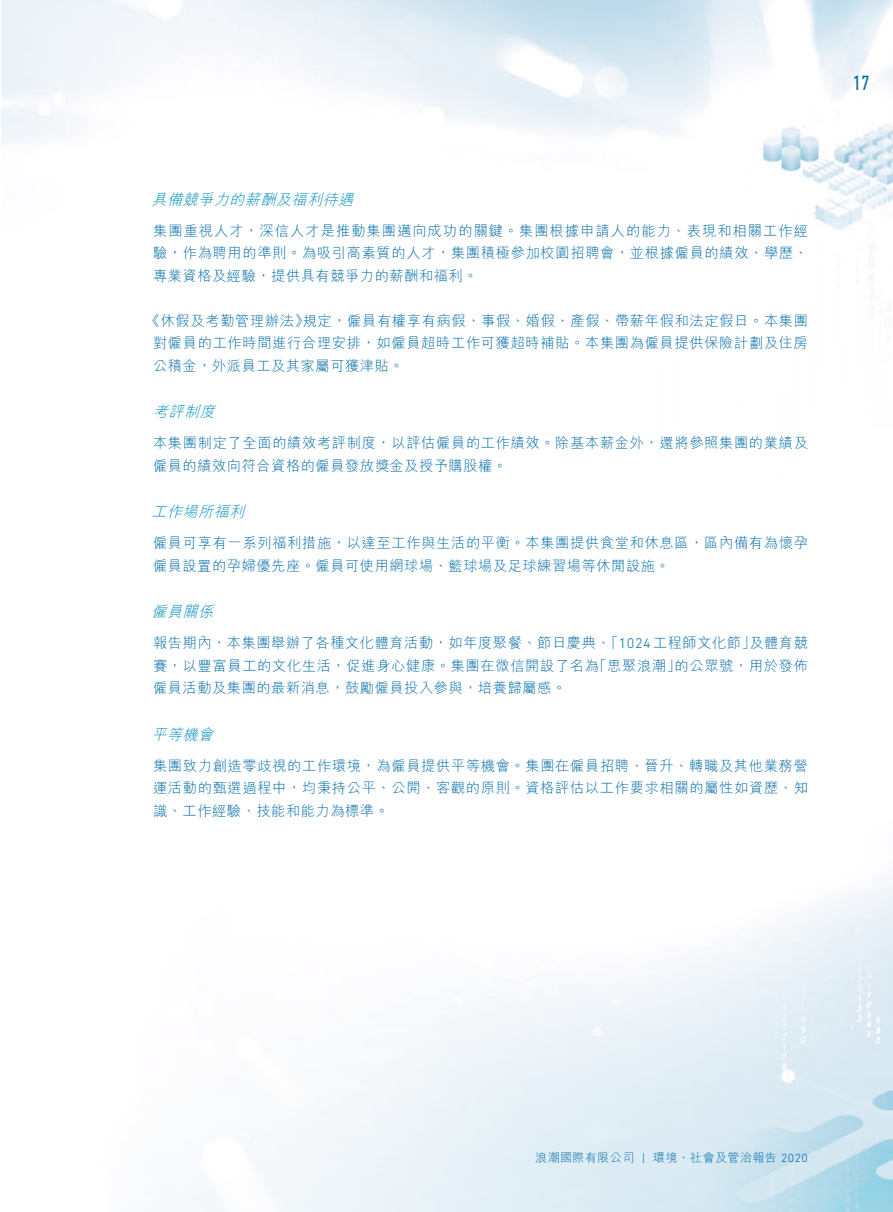
<style>
.page{position:relative;width:893px;height:1212px;background:#fff}
.page>*{position:absolute;margin:0;border:0;box-sizing:border-box;transform-origin:0 0}
.t1{font:condensed 21px "DIN Next LT Pro";color:#006ba7}
._5__副副標題{font:italic 300 15px "M Hei HK";color:#008ebd}
._1__內文{font:300 14.25px/22.5px "M Hei HK";letter-spacing:.045em;color:#006ba7;text-align:justify}
.t2{font:300 12px "M Hei HK";letter-spacing:.035em;color:#006ba7}
.s1{font-family:"DIN Next LT Pro"}
</style>
<div class="page">
<img style="left:1px;top:0;width:892px;height:1212px">
<p class="_5__副副標題" style="left:152px;top:192px;width:207px">具備競爭力的薪酬及福利待遇</p>
<p class="_1__內文" style="left:153px;top:219px;width:656px">集團重視人才，深信人才是推動集團邁向成功的關鍵。集團根據申請人的能力、表現和相關工作經驗，作為聘用的準則。為吸引高素質的人才，集團積極參加校園招聘會，並根據僱員的績效、學歷、專業資格及經驗，提供具有競爭力的薪酬和福利。</p>
<p class="_1__內文" style="left:153px;top:309px;width:656px;text-indent:-7px">《休假及考勤管理辦法》規定，僱員有權享有病假、事假、婚假、產假、帶薪年假和法定假日。本集團對僱員的工作時間進行合理安排，如僱員超時工作可獲超時補貼。本集團為僱員提供保險計劃及住房公積金，外派員工及其家屬可獲津貼。</p>
<p class="_5__副副標題" style="left:153px;top:404px;width:67px">考評制度</p>
<p class="_1__內文" style="left:153px;top:432px;width:656px">本集團制定了全面的績效考評制度，以評估僱員的工作績效。除基本薪金外，還將參照集團的業績及僱員的績效向符合資格的僱員發放獎金及授予購股權。</p>
<p class="_5__副副標題" style="left:152px;top:504px;width:98px">工作場所福利</p>
<p class="_1__內文" style="left:153px;top:532px;width:656px">僱員可享有一系列福利措施，以達至工作與生活的平衡。本集團提供食堂和休息區，區內備有為懷孕僱員設置的孕婦優先座。僱員可使用網球場、籃球場及足球練習場等休閒設施。</p>
<p class="_5__副副標題" style="left:152px;top:604px;width:67px">僱員關係</p>
<p class="_1__內文" style="left:153px;top:632px;width:656px">報告期內，本集團舉辦了各種文化體育活動，如年度聚餐、節日慶典、「<span class="s1">1024</span>工程師文化節」及體育競賽，以豐富員工的文化生活，促進身心健康。集團在微信開設了名為「思聚浪潮」的公眾號，用於發佈僱員活動及集團的最新消息，鼓勵僱員投入參與，培養歸屬感。</p>
<p class="_5__副副標題" style="left:152px;top:727px;width:67px">平等機會</p>
<p class="_1__內文" style="left:153px;top:754px;width:656px">集團致力創造零歧視的工作環境，為僱員提供平等機會。集團在僱員招聘、晉升、轉職及其他業務營運活動的甄選過程中，均秉持公平、公開、客觀的原則。資格評估以工作要求相關的屬性如資歷、知識、工作經驗、技能和能力為標準。</p>
<h1 class="t1" style="left:853px;top:71px;width:18px">17</h1>
<p class="t2" style="left:535px;top:1151px;width:274px">浪潮國際有限公司 <span class="s1">|</span> 環境、社會及管治報告 <span class="s1">2020</span></p>
</div>
